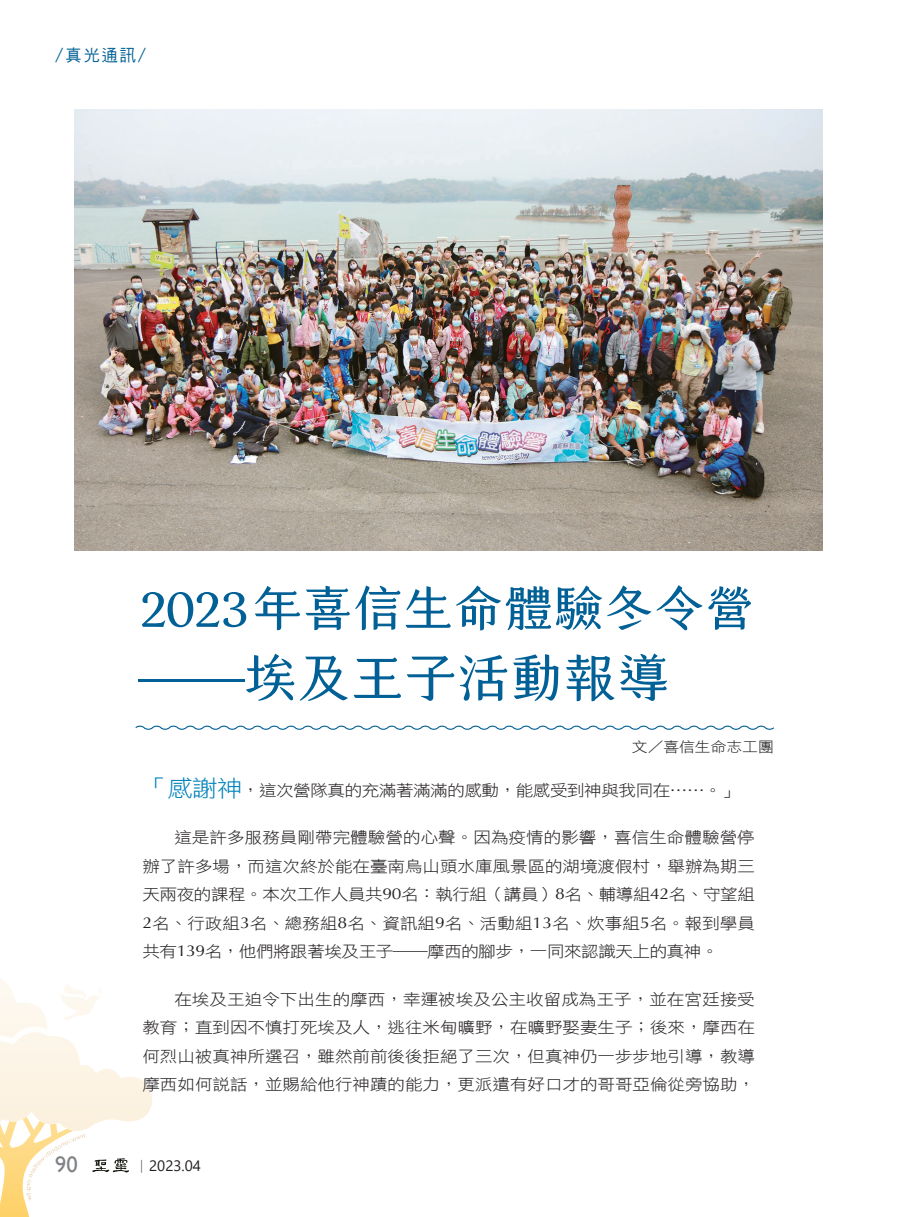
<style>
.page{position:relative;width:906px;height:1217px;background:#fff}
.page>*{position:absolute;margin:0;border:0;box-sizing:border-box;transform-origin:0 0}
.題目_凝書體{font:51.6px "creamfont 2.2 Regular";color:#016096}
.題目_凝書體-2{font:48.75px "creamfont 2.2 Regular";color:#016096}
.t1{font:22.5px "Gill Sans";color:#808285}
.t2{font:16.5px "DF Hei W5 WIN BF";color:#016096}
.Normal-首段{font:15.75px/28.5px "DF Hei W3 WIN BF";letter-spacing:-.005em;color:#231f20;text-align:justify;scale:1.11 1}
.Normal-首段-2{font:15.75px "DF Hei W3 WIN BF";letter-spacing:-.025em;color:#231f20;scale:1.11 1}
.t3{font:15px "Segoe UI";color:#231f20}
.作者{font:14.1px "DF Hei W3 WIN BF";color:#231f20;scale:1.11 1}
.s1{font-size:22.95px;color:#0083ba}
.s2{font-family:"Optima"}
.s3{font-family:"Adobe Ming Std";font-weight:300}
</style>
<div class="page">
<svg style="left:0;top:979px;width:152px;height:237px"></svg>
<svg style="left:135px;top:725px;width:639px;height:5px"></svg>
<img style="left:75px;top:110px;width:748px;height:440px">
<p class="t2" style="left:55px;top:47px;width:92px">/真光通訊/</p>
<p class="題目_凝書體-2" style="left:138px;top:563px;width:619px">2023年喜信生命體驗冬令營</p>
<p class="題目_凝書體" style="left:138px;top:630px;width:534px">――埃及王子活動報導</p>
<p class="作者" style="left:632px;top:739px;width:129px">文／喜信生命志工團</p>
<p class="Normal-首段-2" style="left:142px;top:782px;width:539px"><span class="s1">「感謝神</span>，這次營隊真的充滿著滿滿的感動，能感受到神與我同在……。」</p>
<p class="Normal-首段" style="left:142px;top:822px;width:553px;text-indent:32px">這是許多服務員剛帶完體驗營的心聲。因為疫情的影響，喜信生命體驗營停辦了許多場，而這次終於能在臺南烏山頭水庫風景區的湖境渡假村，舉辦為期三天兩夜的課程。本次工作人員共<span class="s2">90</span>名：執行組（講員）<span class="s2">8</span>名、輔導組<span class="s2">42</span>名、守望組<span class="s2">2</span>名、行政組<span class="s2">3</span>名、總務組<span class="s2">8</span>名、資訊組<span class="s2">9</span>名、活動組<span class="s2">13</span>名、炊事組<span class="s2">5</span>名。報到學員共有<span class="s2">139</span>名，他們將跟著埃及王子――摩西的腳步，一同來認識天上的真神。</p>
<p class="Normal-首段" style="left:142px;top:984px;width:553px;text-indent:32px">在埃及王迫令下出生的摩西，幸運被埃及公主收留成為王子，並在宮廷接受教育；直到因不慎打死埃及人，逃往米甸曠野，在曠野娶妻生子；後來，摩西在何烈山被真神所選召，雖然前前後後拒絕了三次，但真神仍一步步地引導，教導摩西如何說話，並賜給他行神蹟的能力，更派遣有好口才的哥哥亞倫從旁協助，</p>
<h3 class="t1" style="left:55px;top:1150px;width:24px">90</h3>
<p class="t3" style="left:134px;top:1151px;width:68px"><span class="s3">｜</span>2023.04</p>
</div>
